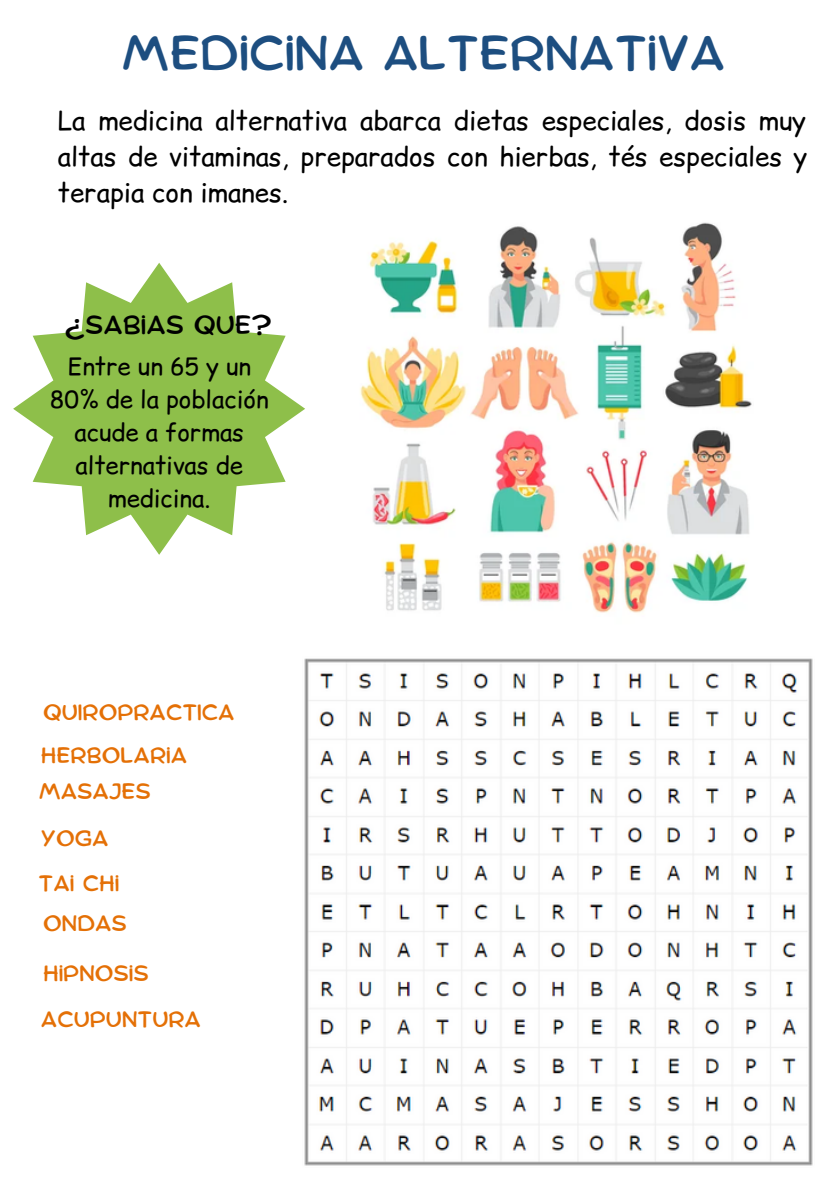
<style>
.page{position:relative;width:834px;height:1196px;background:#fff}
.page>*{position:absolute;margin:0;border:0;box-sizing:border-box;transform-origin:0 0}
.t1{font:48px "Comica";color:#1d4e80}
.t2{font:26px/36px "Comic Relief";color:#000;text-align:justify}
.t3{font:26px "Comica";color:#000}
.t4{font:24px/33px "Comic Relief";color:#000;text-align:center}
.t5{font:22px "Comica";color:#e47006}
</style>
<div class="page">
<img style="left:360px;top:222px;width:392px;height:391px">
<img style="left:304px;top:658px;width:509px;height:508px">
<svg style="left:13px;top:263px;width:292px;height:292px;fill:#8ebf4a"></svg>
<h1 class="t1" style="left:122px;top:32px;width:605px">MEDICINA ALTERNATIVA</h1>
<p class="t2" style="left:58px;top:101px;width:751px">La medicina alternativa abarca dietas especiales, dosis muy altas de vitaminas, preparados con hierbas, tés especiales y terapia con imanes.</p>
<p class="t3" style="left:65px;top:313px;width:208px">¿SABIAS QUE?</p>
<p class="t4" style="left:50px;top:349px;width:220px">Entre un 65 y un<br>80% de la población acude a formas alternativas de medicina.</p>
<p class="t5" style="left:43px;top:702px;width:193px">QUIROPRACTICA</p>
<p class="t5" style="left:41px;top:746px;width:148px">HERBOLARIA</p>
<p class="t5" style="left:39px;top:781px;width:114px">MASAJES</p>
<p class="t5" style="left:41px;top:828px;width:69px">YOGA</p>
<p class="t5" style="left:39px;top:873px;width:82px">TAI CHI</p>
<p class="t5" style="left:43px;top:913px;width:85px">ONDAS</p>
<p class="t5" style="left:43px;top:963px;width:107px">HIPNOSIS</p>
<p class="t5" style="left:41px;top:1009px;width:162px">ACUPUNTURA</p>
</div>
